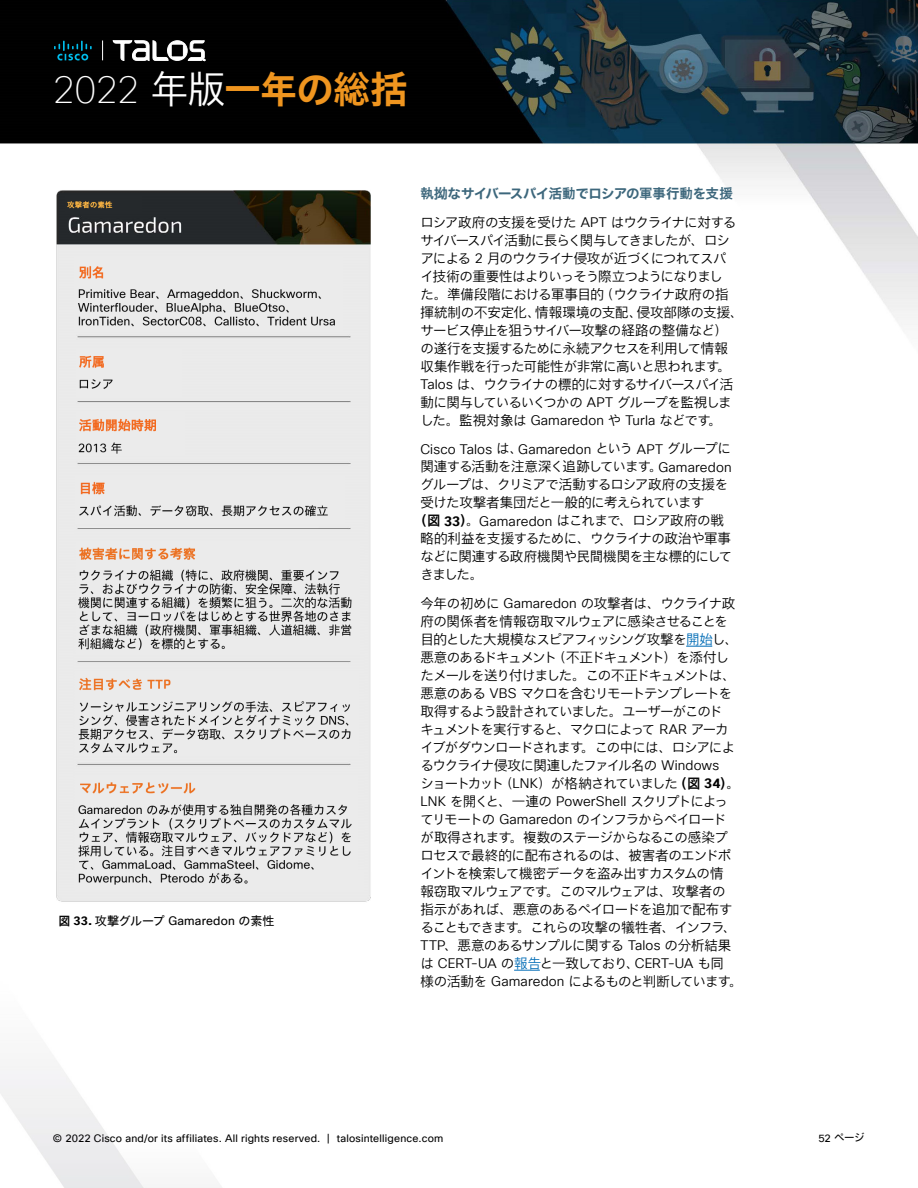
<style>
.page{position:relative;width:918px;height:1188px;background:#fff}
.page>*{position:absolute;margin:0;border:0;box-sizing:border-box;transform-origin:0 0}
.t1{font:37.35px "Cisco Sans JPN Bold";letter-spacing:-.025em;color:#ef951f}
.Paragraph_Style1{font:13.5px/18px "Cisco Sans JPN Light";letter-spacing:-.065em;color:#000}
.Paragraph_Style8{font:13.5px/18px "Cisco Sans JPN Light";letter-spacing:-.05em;color:#000}
.Paragraph_Style8-2{font:13.5px "Cisco Sans TT Light";letter-spacing:.01em;color:#000}
.Paragraph_Style4{font:13.5px "Cisco Sans JPN Bold";letter-spacing:-.04em;color:#3d677c}
.Paragraph_Style8-3{font:13.5px "Cisco Sans JPN Light";letter-spacing:-.025em;color:#000}
.Paragraph_Style1-2{font:12px "Cisco Sans JPN";letter-spacing:-.005em;color:#000}
.t2{font:10.5px "Cisco Sans TT";letter-spacing:.02em;color:#000}
.t3{font:10.5px "Cisco Sans JPN";color:#000}
.s1{font-family:"Cisco Sans TT";font-weight:100;font-size:37.8px;color:#fff}
.s2{font-family:"Cisco Sans JPN Light";font-size:37.8px;color:#fff}
.s3{font-family:"Cisco Sans JPN Bold"}
.s4{font-family:"Cisco Sans TT";font-weight:700}
.s5{font-family:"Cisco Sans TT"}
.s6{font-family:"Cisco Sans JPN Medium"}
.s7{font-family:"Cisco Sans TT Light"}
.s8{font-family:"Cisco Sans JPN Light"}
.s9{color:#006cb6}
</style>
<div class="page">
<img style="left:0;top:0;width:918px;height:325px">
<svg style="left:54px;top:41px;width:38px;height:19px"></svg>
<svg style="left:113px;top:41px;width:92px;height:20px"></svg>
<svg style="left:102px;top:40px;width:1px;height:20px"></svg>
<svg style="left:686px;top:646px;width:26px;height:1px"></svg>
<svg style="left:514px;top:970px;width:26px;height:1px"></svg>
<img style="left:54px;top:188px;width:320px;height:714px">
<h1 class="t1" style="left:53px;top:64px;width:356px"><span class="s1">2022</span> <span class="s2">年版</span>一年の総括</h1>
<p class="Paragraph_Style1-2" style="left:58px;top:913px;width:218px"><span class="s3">図</span> <span class="s4">33.</span> 攻撃グループ <span class="s5">Gamaredon</span> の素性</p>
<p class="Paragraph_Style4" style="left:420px;top:185px;width:314px">執<span class="s6">拗</span>なサイバースパイ活動でロシアの軍事行動を支援</p>
<p class="Paragraph_Style8" style="left:420px;top:214px;width:324px">ロシア政府の支援を受けた <span class="s7">APT</span> はウクライナに対するサイバースパイ活動に長らく関与してきましたが、ロシアによる <span class="s7">2</span> 月のウクライナ侵攻が近づくにつれてスパイ技術の重要性はよりいっそう際立つようになりまし<br>た。準備段階における軍事目的（ウクライナ政府の指揮統制の不安定化、情報環境の支配、侵攻部隊の支援、サービス停止を狙うサイバー攻撃の経路の整備など）の遂行を支援するために永続アクセスを利用して情報収集作戦を行った可能性が非常に高いと思われます。<br><span class="s7">Talos</span> は、ウクライナの標的に対するサイバースパイ活動に関与しているいくつかの <span class="s7">APT</span> グループを監視しました。監視対象は <span class="s7">Gamaredon</span> や <span class="s7">Turla</span> などです。</p>
<p class="Paragraph_Style8-2" style="left:420px;top:440px;width:312px">Cisco Talos <span class="s8">は、</span>Gamaredon <span class="s8">という</span> APT <span class="s8">グループに</span></p>
<p class="Paragraph_Style8" style="left:420px;top:459px;width:313px">関連する活動を注意深く追跡しています。<span class="s7">Gamaredon</span></p>
<p class="Paragraph_Style8" style="left:420px;top:477px;width:309px">グループは、クリミアで活動するロシア政府の支援を</p>
<p class="Paragraph_Style8" style="left:420px;top:495px;width:286px">受けた攻撃者集団だと一般的に考えられています</p>
<p class="Paragraph_Style8" style="left:414px;top:513px;width:312px"><span class="s3">（図</span> <span class="s4">33</span><span class="s3">）</span>。<span class="s7">Gamaredon</span> はこれまで、ロシア政府の戦</p>
<p class="Paragraph_Style8" style="left:420px;top:531px;width:312px">略的利益を支援するために、ウクライナの政治や軍事</p>
<p class="Paragraph_Style8-3" style="left:420px;top:548px;width:314px">などに関連する政府機関や民間機関を主な標的にして</p>
<p class="Paragraph_Style8" style="left:420px;top:567px;width:64px">きました。</p>
<p class="Paragraph_Style1" style="left:420px;top:595px;width:324px">今年の初めに <span class="s7">Gamaredon</span> の攻撃者は、ウクライナ政府の関係者を情報窃取マルウェアに感染させることを目的とした大規模なスピアフィッシング攻撃を<span class="s9">開始</span>し、悪意のあるドキュメント（不正ドキュメント）を添付したメールを送り付けました。この不正ドキュメントは、悪意のある <span class="s7">VBS</span> マクロを含むリモートテンプレートを取得するよう設計されていました。ユーザーがこのド<br>キュメントを実行すると、マクロによって <span class="s7">RAR</span> アーカイブがダウンロードされます。この中には、ロシアによるウクライナ侵攻に関連したファイル名の <span class="s7">Windows<br></span>ショートカット（<span class="s7">LNK</span>）が格納されていました<span class="s3">（図</span> <span class="s4">34</span><span class="s3">）</span>。<br><span class="s7">LNK</span> を開くと、一連の <span class="s7">PowerShell</span> スクリプトによってリモートの <span class="s7">Gamaredon</span> のインフラからペイロードが取得されます。複数のステージからなるこの感染プロセスで最終的に配布されるのは、被害者のエンドポイントを検索して機密データを盗み出すカスタムの情<br>報窃取マルウェアです。このマルウェアは、攻撃者の<br>指示があれば、悪意のあるペイロードを追加で配布することもできます。これらの攻撃の犠牲者、インフラ、<br><span class="s7">TTP</span>、悪意のあるサンプルに関する <span class="s7">Talos</span> の分析結果は <span class="s7">CERT-UA</span> の<span class="s9">報告</span>と一致しており、<span class="s7">CERT-UA</span> も同<br>様の活動を <span class="s7">Gamaredon</span> によるものと判断しています。</p>
<p class="t2" style="left:53px;top:1131px;width:392px">© 2022 Cisco and/or its affiliates. All rights reserved. | talosintelligence.com</p>
<p class="t3" style="left:818px;top:1130px;width:48px"><span class="s5">52</span> ページ</p>
</div>
